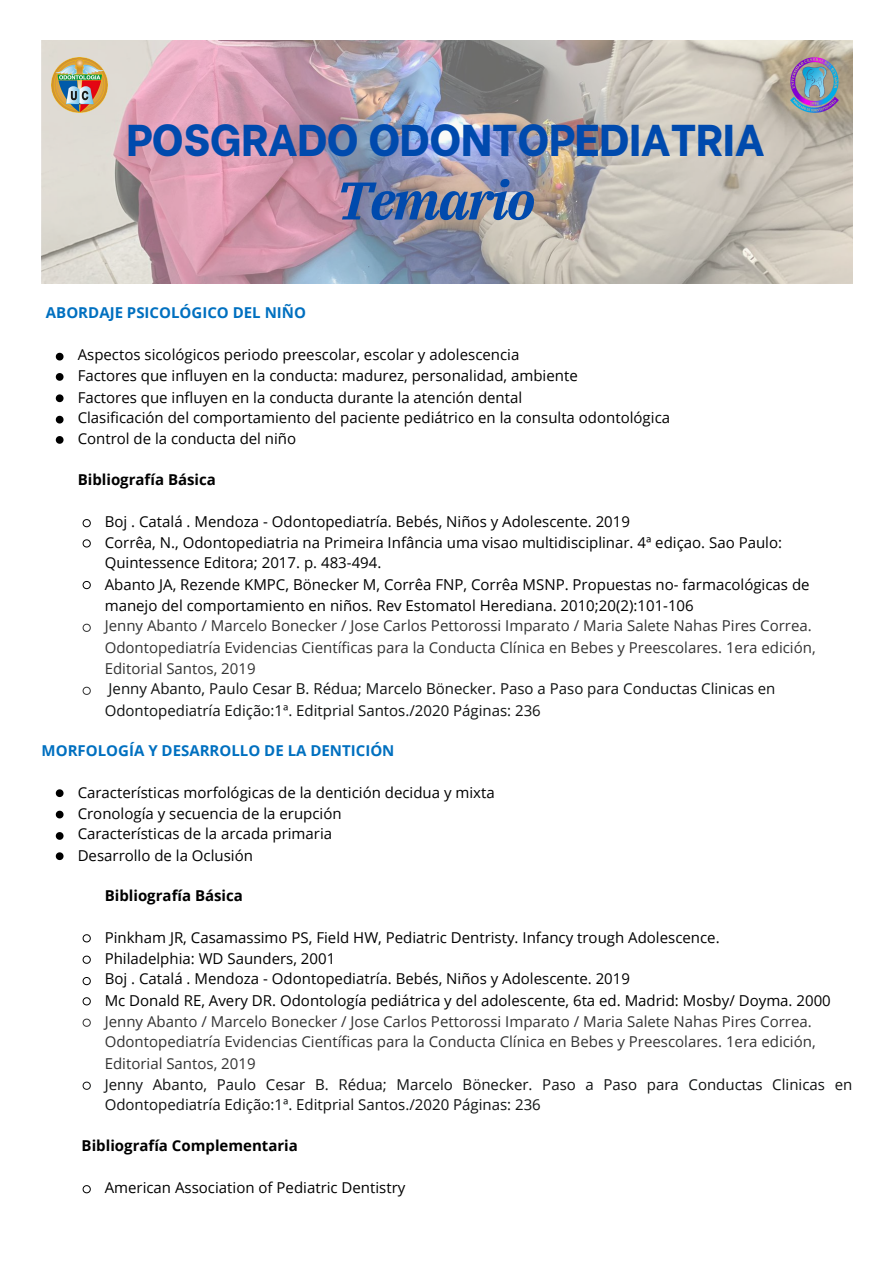
<style>
.page{position:relative;width:894px;height:1263px;background:#fff}
.page>*{position:absolute;margin:0;border:0;box-sizing:border-box;transform-origin:0 0}
.t1{font:italic 700 52.95px "IBM Plex Serif";letter-spacing:-.04em;color:#004aad}
.t2{font:800 44.4px "Be Vietnam";letter-spacing:-.01em;color:#004aad}
.t3{font:15px/20.2px "Open Sans";color:#000}
.t4{font:15px/21.3px "Open Sans";color:#333}
.t5{font:15px/21.3px "Open Sans";color:#0f1111}
.t6{font:700 15px "Open Sans";color:#000}
.t7{font:700 15px "Open Sans";color:#0070c0}
</style>
<div class="page">
<img style="left:42px;top:40px;width:810px;height:244px">
<img style="left:789px;top:57px;width:49px;height:56px">
<img style="left:52px;top:57px;width:55px;height:56px">
<svg style="left:56px;top:353px;width:7px;height:7px"></svg>
<svg style="left:56px;top:373px;width:7px;height:8px"></svg>
<svg style="left:56px;top:394px;width:7px;height:8px"></svg>
<svg style="left:56px;top:416px;width:7px;height:7px"></svg>
<svg style="left:56px;top:436px;width:7px;height:8px"></svg>
<svg style="left:82px;top:519px;width:9px;height:8px"></svg>
<svg style="left:82px;top:539px;width:9px;height:9px"></svg>
<svg style="left:82px;top:581px;width:9px;height:8px"></svg>
<svg style="left:82px;top:623px;width:9px;height:9px"></svg>
<svg style="left:82px;top:686px;width:9px;height:9px"></svg>
<svg style="left:56px;top:789px;width:7px;height:8px"></svg>
<svg style="left:56px;top:811px;width:7px;height:7px"></svg>
<svg style="left:56px;top:832px;width:7px;height:8px"></svg>
<svg style="left:56px;top:852px;width:7px;height:8px"></svg>
<svg style="left:82px;top:934px;width:9px;height:9px"></svg>
<svg style="left:82px;top:955px;width:9px;height:9px"></svg>
<svg style="left:82px;top:977px;width:9px;height:8px"></svg>
<svg style="left:82px;top:997px;width:9px;height:9px"></svg>
<svg style="left:82px;top:1018px;width:9px;height:9px"></svg>
<svg style="left:82px;top:1081px;width:9px;height:9px"></svg>
<svg style="left:82px;top:1185px;width:9px;height:8px"></svg>
<p class="t2" style="left:126px;top:103px;width:639px">POSGRADO ODONTOPEDIATRIA</p>
<p class="t1" style="left:336px;top:165px;width:201px">Temario</p>
<p class="t7" style="left:46px;top:302px;width:261px">ABORDAJE PSICOLÓGICO DEL NIÑO</p>
<p class="t3" style="left:78px;top:344px;width:443px">Aspectos sicológicos periodo preescolar, escolar y adolescencia</p>
<p class="t3" style="left:78px;top:365px;width:501px">Factores que influyen en la conducta: madurez, personalidad, ambiente</p>
<p class="t3" style="left:78px;top:387px;width:446px">Factores que influyen en la conducta durante la atención dental</p>
<p class="t3" style="left:78px;top:407px;width:593px">Clasificación del comportamiento del paciente pediátrico en la consulta odontológica</p>
<p class="t3" style="left:78px;top:428px;width:220px">Control de la conducta del niño</p>
<h1 class="t6" style="left:78px;top:469px;width:140px">Bibliografía Básica</h1>
<p class="t3" style="left:105px;top:511px;width:526px">Boj . Catalá . Mendoza - Odontopediatría. Bebés, Niños y Adolescente. 2019</p>
<p class="t3" style="left:105px;top:532px;width:678px">Corrêa, N., Odontopediatria na Primeira Infância uma visao multidisciplinar. 4ª ediçao. Sao Paulo:<br>Quintessence Editora; 2017. p. 483-494.</p>
<p class="t3" style="left:105px;top:573px;width:706px;line-height:21.3px">Abanto JA, Rezende KMPC, Bönecker M, Corrêa FNP, Corrêa MSNP. Propuestas no- farmacológicas de manejo del comportamiento en niños. Rev Estomatol Herediana. 2010;20(2):101-106</p>
<p class="t4" style="left:105px;top:615px;width:712px">Jenny Abanto / Marcelo Bonecker / Jose Carlos Pettorossi Imparato / Maria Salete Nahas Pires Correa.<br>Odontopediatría Evidencias Científicas para la Conducta Clínica en Bebes y Preescolares. 1era edición,<br>Editorial Santos, 2019</p>
<p class="t5" style="left:105px;top:678px;width:672px">Jenny Abanto, Paulo Cesar B. Rédua; Marcelo Bönecker. Paso a Paso para Conductas Clinicas en<br>Odontopediatría Edição:1ª. Editprial Santos./2020 Páginas: 236</p>
<h1 class="t7" style="left:42px;top:740px;width:354px">MORFOLOGÍA Y DESARROLLO DE LA DENTICIÓN</h1>
<p class="t3" style="left:78px;top:782px;width:418px">Características morfológicas de la dentición decidua y mixta</p>
<p class="t3" style="left:78px;top:803px;width:265px">Cronología y secuencia de la erupción</p>
<p class="t3" style="left:78px;top:823px;width:256px">Características de la arcada primaria</p>
<p class="t3" style="left:78px;top:845px;width:177px">Desarrollo de la Oclusión</p>
<h1 class="t6" style="left:105px;top:885px;width:140px">Bibliografía Básica</h1>
<p class="t3" style="left:105px;top:927px;width:616px">Pinkham JR, Casamassimo PS, Field HW, Pediatric Dentristy. Infancy trough Adolescence.</p>
<p class="t3" style="left:105px;top:948px;width:232px">Philadelphia: WD Saunders, 2001</p>
<p class="t3" style="left:105px;top:968px;width:526px">Boj . Catalá . Mendoza - Odontopediatría. Bebés, Niños y Adolescente. 2019</p>
<p class="t3" style="left:105px;top:990px;width:727px">Mc Donald RE, Avery DR. Odontología pediátrica y del adolescente, 6ta ed. Madrid: Mosby/ Doyma. 2000</p>
<p class="t4" style="left:105px;top:1011px;width:712px;line-height:20.9px">Jenny Abanto / Marcelo Bonecker / Jose Carlos Pettorossi Imparato / Maria Salete Nahas Pires Correa.<br>Odontopediatría Evidencias Científicas para la Conducta Clínica en Bebes y Preescolares. 1era edición,<br>Editorial Santos, 2019</p>
<p class="t5" style="left:105px;top:1074px;width:748px;line-height:20.2px">Jenny Abanto, Paulo Cesar B. Rédua; Marcelo Bönecker. Paso a Paso para Conductas Clinicas en<br>Odontopediatría Edição:1ª. Editprial Santos./2020 Páginas: 236</p>
<p class="t6" style="left:82px;top:1135px;width:218px">Bibliografía Complementaria</p>
<p class="t3" style="left:105px;top:1177px;width:302px">American Association of Pediatric Dentistry</p>
</div>
